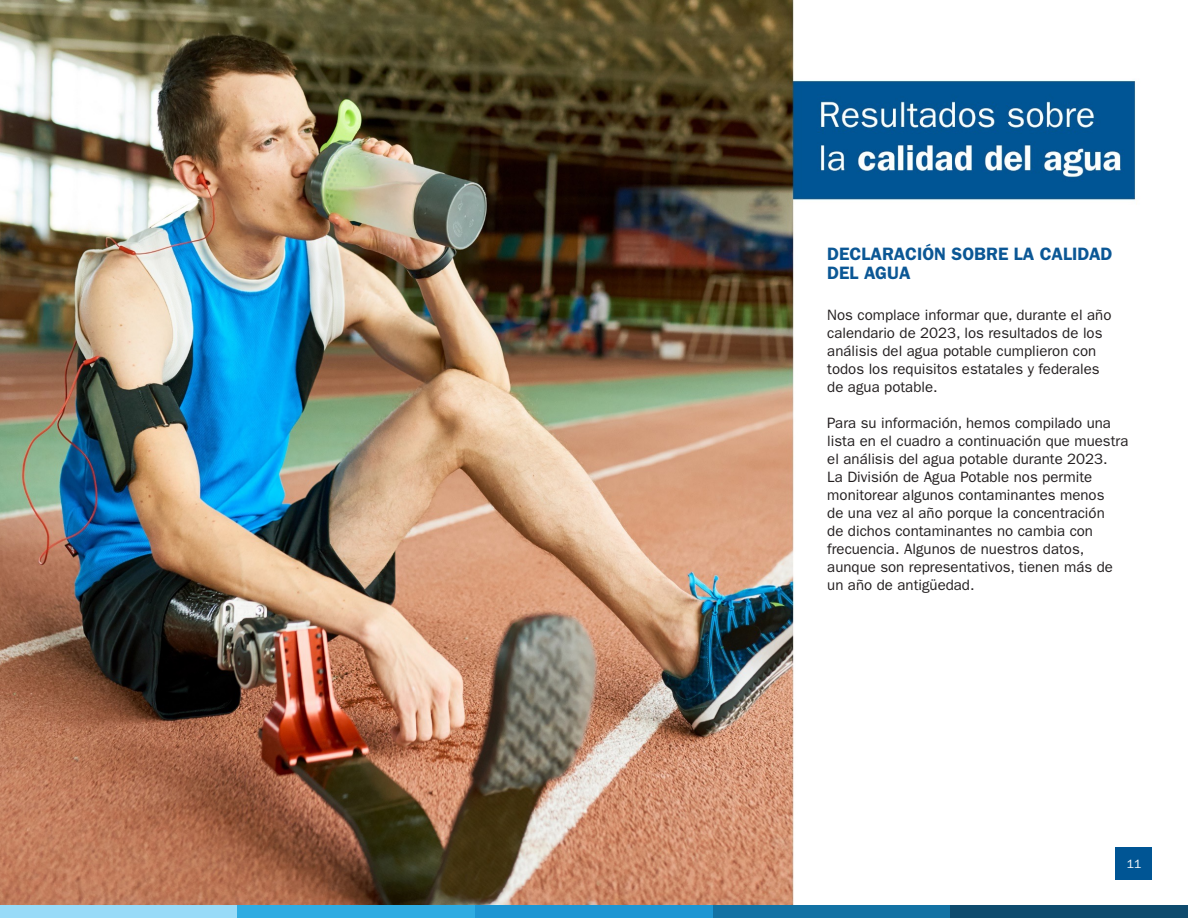
<style>
.page{position:relative;width:1188px;height:918px;background:#fff}
.page>*{position:absolute;margin:0;border:0;box-sizing:border-box;transform-origin:0 0}
.Subhead{font:600 18px/19.5px "ITC Franklin Gothic Std";color:#0b5795}
.Body_Copy{font:15px/18px "ITC Franklin Gothic Std";color:#231f20}
.t1{font:12.15px "ITC Franklin Gothic Std";color:#fff}
</style>
<div class="page">
<img style="left:0;top:0;width:1152px;height:905px">
<div style="left:0;top:905px;width:238px;height:13px;background:#99dbf8"></div>
<div style="left:238px;top:905px;width:237px;height:13px;background:#2face2"></div>
<div style="left:475px;top:905px;width:238px;height:13px;background:#1e96d3"></div>
<div style="left:713px;top:905px;width:237px;height:13px;background:#1372a4"></div>
<div style="left:950px;top:905px;width:238px;height:13px;background:#0e4b6e"></div>
<div style="left:1116px;top:848px;width:36px;height:32px;background:#005594"></div>
<p class="Subhead" style="left:827px;top:244px;width:287px">DECLARACIÓN SOBRE LA CALIDAD<br>DEL AGUA</p>
<p class="Body_Copy" style="left:827px;top:306px;width:286px">Nos complace informar que, durante el año calendario de 2023, los resultados de los análisis del agua potable cumplieron con todos los requisitos estatales y federales de agua potable.</p>
<p class="Body_Copy" style="left:827px;top:414px;width:303px">Para su información, hemos compilado una lista en el cuadro a continuación que muestra el análisis del agua potable durante 2023.<br>La División de Agua Potable nos permite monitorear algunos contaminantes menos<br>de una vez al año porque la concentración<br>de dichos contaminantes no cambia con frecuencia. Algunos de nuestros datos, aunque son representativos, tienen más de un año de antigüedad.</p>
<p class="t1" style="left:1127px;top:857px;width:16px">11</p>
</div>
